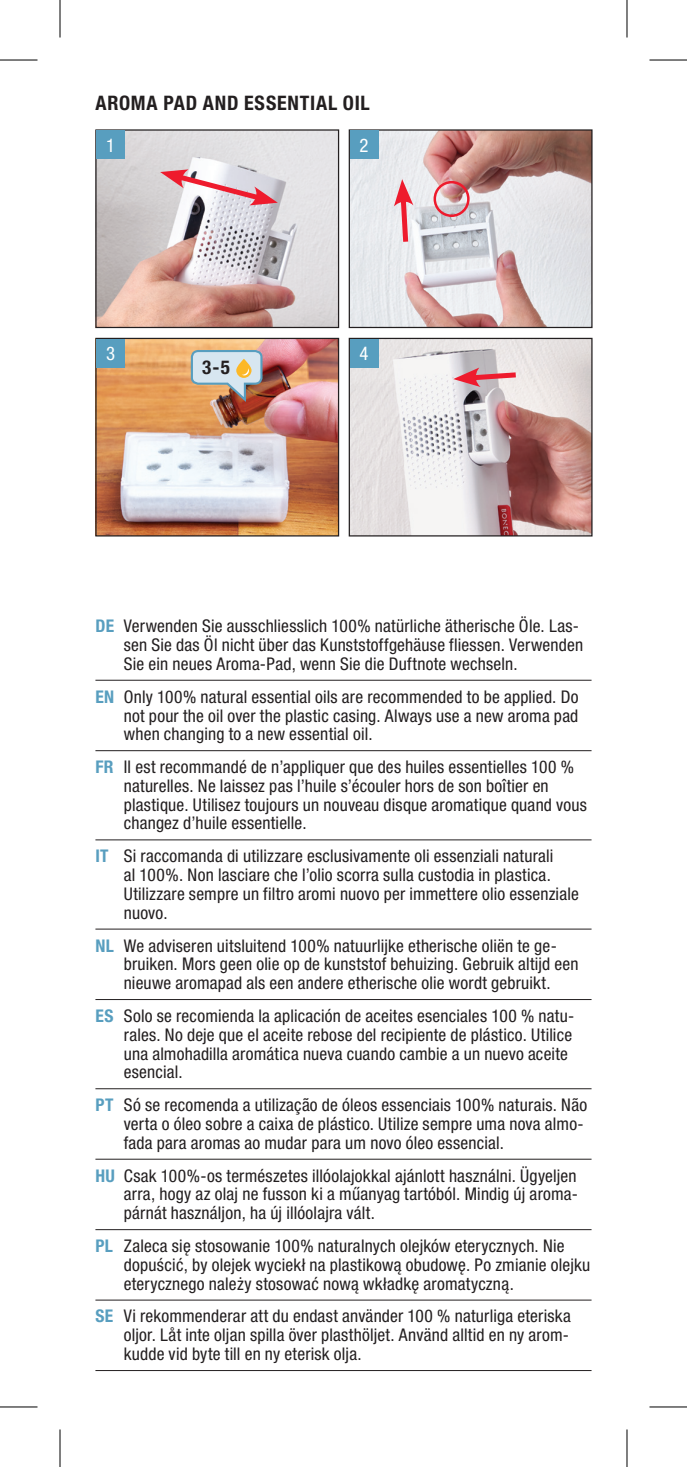
<style>
.page{position:relative;width:687px;height:1467px;background:#fff}
.page>*{position:absolute;margin:0;border:0;box-sizing:border-box;transform-origin:0 0}
.t1{font:700 condensed 20px "Helvetica Neue LTW1 G";letter-spacing:.04em;color:#231f20}
.t2{font:700 condensed 19.25px "Helvetica Neue LTW1 G";color:#231f20}
.t3{font:condensed 18.75px "Helvetica Neue LTW1 G";color:#fff}
.t4{font:condensed 17.5px/18.8px "Helvetica Neue LTW1 G";letter-spacing:.01em;color:#231f20}
.s1{font-weight:700;color:#589ebf}
</style>
<div class="page">
<img style="left:351px;top:340px;width:240px;height:194px">
<div style="left:349px;top:338px;width:244px;height:198px;border:1px solid #231f20"></div>
<div style="left:350px;top:339px;width:28px;height:28px;background:#589ebf"></div>
<img style="left:97px;top:340px;width:240px;height:194px">
<div style="left:95px;top:338px;width:244px;height:198px;border:1px solid #231f20"></div>
<div style="left:97px;top:339px;width:28px;height:28px;background:#589ebf"></div>
<img style="left:351px;top:131px;width:240px;height:195px">
<div style="left:349px;top:129px;width:244px;height:199px;border:1px solid #231f20"></div>
<div style="left:350px;top:131px;width:28px;height:28px;background:#589ebf"></div>
<img style="left:97px;top:131px;width:240px;height:195px">
<div style="left:95px;top:129px;width:244px;height:199px;border:1px solid #231f20"></div>
<div style="left:97px;top:131px;width:28px;height:28px;background:#589ebf"></div>
<hr style="left:95px;top:680px;width:496px;height:1px;background:#231f20">
<hr style="left:95px;top:750px;width:496px;height:1px;background:#231f20">
<hr style="left:95px;top:839px;width:496px;height:1px;background:#231f20">
<hr style="left:95px;top:928px;width:496px;height:1px;background:#231f20">
<hr style="left:95px;top:999px;width:496px;height:1px;background:#231f20">
<hr style="left:95px;top:1088px;width:496px;height:1px;background:#231f20">
<hr style="left:95px;top:1158px;width:496px;height:1px;background:#231f20">
<hr style="left:95px;top:1229px;width:496px;height:1px;background:#231f20">
<hr style="left:95px;top:1299px;width:496px;height:1px;background:#231f20">
<hr style="left:95px;top:1370px;width:496px;height:1px;background:#231f20">
<svg style="left:453px;top:367px;width:68px;height:20px"></svg>
<svg style="left:160px;top:169px;width:118px;height:36px"></svg>
<svg style="left:190px;top:349px;width:74px;height:55px;background:#c3b5a7"></svg>
<svg style="left:394px;top:179px;width:19px;height:68px"></svg>
<div style="left:434px;top:181px;width:36px;height:36px;border:2px solid #ee1b2d;border-radius:50%"></div>
<svg style="left:0;top:59px;width:38px;height:1px"></svg>
<svg style="left:649px;top:59px;width:38px;height:1px"></svg>
<svg style="left:59px;top:0;width:1px;height:38px"></svg>
<svg style="left:59px;top:1429px;width:1px;height:37px"></svg>
<hr style="left:0;top:60px;width:38px;height:1px;background:#000">
<hr style="left:649px;top:60px;width:38px;height:1px;background:#000">
<hr style="left:0;top:1406px;width:38px;height:1px;background:#000">
<hr style="left:649px;top:1406px;width:38px;height:1px;background:#000">
<hr style="left:60px;top:0;width:1px;height:38px;background:#000">
<hr style="left:60px;top:1429px;width:1px;height:37px;background:#000">
<hr style="left:627px;top:0;width:1px;height:38px;background:#000">
<hr style="left:627px;top:1429px;width:1px;height:37px;background:#000">
<p class="t1" style="left:95px;top:91px;width:276px">AROMA PAD AND ESSENTIAL OIL</p>
<p class="t3" style="left:106px;top:134px;width:10px">1</p>
<p class="t3" style="left:360px;top:134px;width:11px">2</p>
<p class="t3" style="left:106px;top:342px;width:10px">3</p>
<p class="t3" style="left:360px;top:342px;width:11px">4</p>
<p class="t2" style="left:202px;top:356px;width:29px">3-5</p>
<p class="t4" style="left:124px;top:617px;width:461px;text-indent:-28px"><span class="s1">DE</span> Verwenden Sie ausschliesslich 100% natürliche ätherische Öle. Las&shy;sen Sie das Öl nicht über das Kunststoffgehäuse fliessen. Verwenden<br>Sie ein neues Aroma-Pad, wenn Sie die Duftnote wechseln.</p>
<p class="t4" style="left:124px;top:687px;width:456px;text-align:justify;text-indent:-28px"><span class="s1">EN</span> Only 100% natural essential oils are recommended to be applied. Do not pour the oil over the plastic casing. Always use a new aroma pad when changing to a new essential oil.</p>
<p class="t4" style="left:124px;top:757px;width:465px;text-indent:-28px"><span class="s1">FR</span> Il est recommandé de n’appliquer que des huiles essentielles 100 % naturelles. Ne laissez pas l’huile s’écouler hors de son boîtier en plastique. Utilisez toujours un nouveau disque aromatique quand vous changez d’huile essentielle.</p>
<p class="t4" style="left:124px;top:847px;width:457px;text-indent:-28px"><span class="s1">IT</span> Si raccomanda di utilizzare esclusivamente oli essenziali naturali<br>al 100%. Non lasciare che l’olio scorra sulla custodia in plastica.<br>Utilizzare sempre un filtro aromi nuovo per immettere olio essenziale nuovo.</p>
<p class="t4" style="left:124px;top:936px;width:456px;text-indent:-28px"><span class="s1">NL</span> We adviseren uitsluitend 100% natuurlijke etherische oliën te ge&shy;bruiken. Mors geen olie op de kunststof behuizing. Gebruik altijd een nieuwe aromapad als een andere etherische olie wordt gebruikt.</p>
<p class="t4" style="left:124px;top:1006px;width:452px;text-indent:-28px"><span class="s1">ES</span> Solo se recomienda la aplicación de aceites esenciales 100 % natu&shy;rales. No deje que el aceite rebose del recipiente de plástico. Utilice una almohadilla aromática nueva cuando cambie a un nuevo aceite esencial.</p>
<p class="t4" style="left:124px;top:1095px;width:465px;text-indent:-28px"><span class="s1">PT</span> Só se recomenda a utilização de óleos essenciais 100% naturais. Não verta o óleo sobre a caixa de plástico. Utilize sempre uma nova almo&shy;fada para aromas ao mudar para um novo óleo essencial.</p>
<p class="t4" style="left:124px;top:1166px;width:456px;text-align:justify;text-indent:-28px"><span class="s1">HU</span> Csak 100%-os természetes illóolajokkal ajánlott használni. Ügyeljen arra, hogy az olaj ne fusson ki a műanyag tartóból. Mindig új aroma&shy;párnát használjon, ha új illóolajra vált.</p>
<p class="t4" style="left:124px;top:1236px;width:468px;text-indent:-28px"><span class="s1">PL</span> Zaleca się stosowanie 100% naturalnych olejków eterycznych. Nie dopuścić, by olejek wyciekł na plastikową obudowę. Po zmianie olejku eterycznego należy stosować nową wkładkę aromatyczną.</p>
<p class="t4" style="left:124px;top:1307px;width:448px;text-align:justify;text-indent:-28px"><span class="s1">SE</span> Vi rekommenderar att du endast använder 100 % naturliga eteriska oljor. Låt inte oljan spilla över plasthöljet. Använd alltid en ny arom&shy;kudde vid byte till en ny eterisk olja.</p>
</div>
